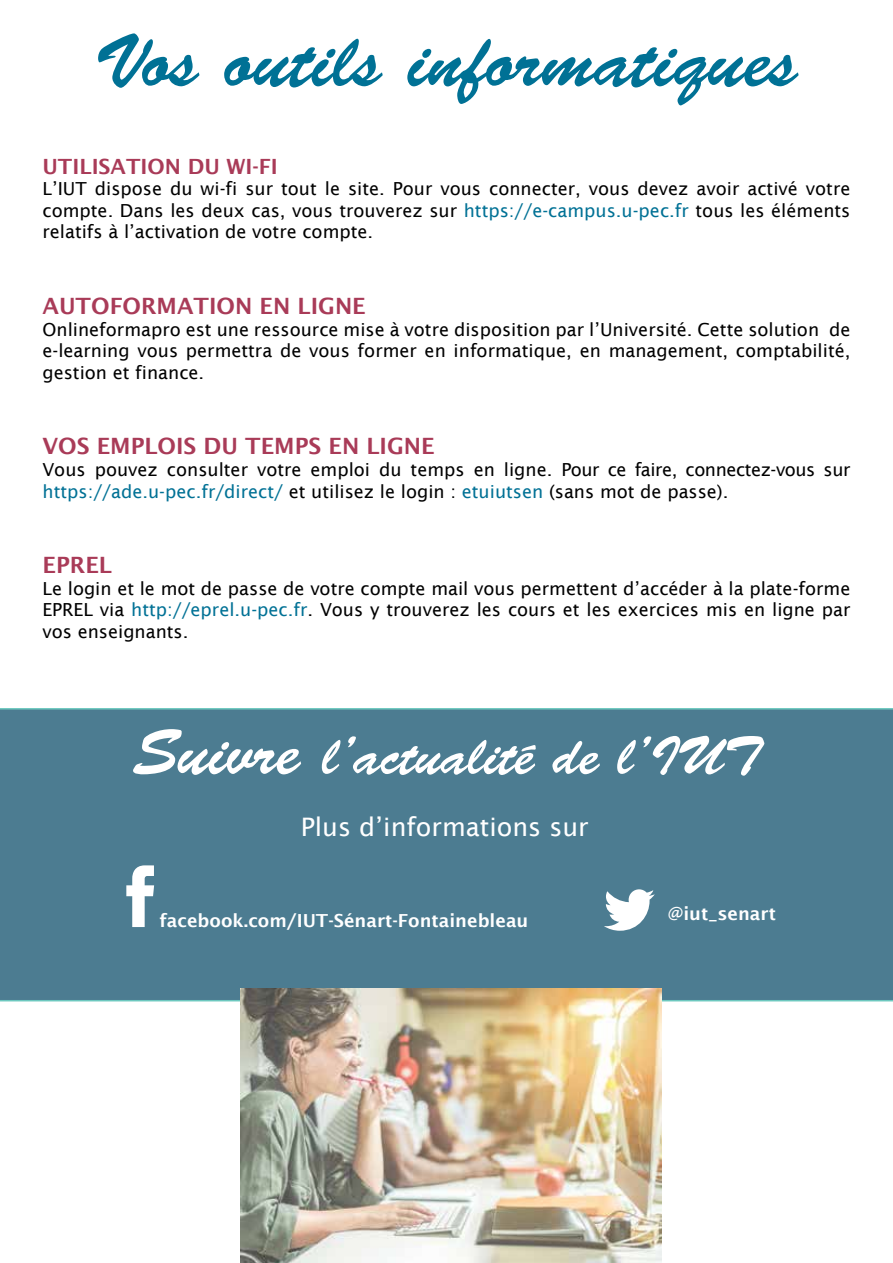
<style>
.page{position:relative;width:893px;height:1263px;background:#fff}
.page>*{position:absolute;margin:0;border:0;box-sizing:border-box;transform-origin:0 0}
.t1{font:75px "Brush Script Std";color:#007195}
.t2{font:54px "Brush Script Std";color:#fff}
.t3{font:25.5px "Lucida Sans";color:#fff}
.t4{font:600 22.5px "Lucida Sans";color:#a93b58}
.t5{font:600 21px "Lucida Sans";color:#a93b58}
.t6{font:18px/21.6px "Lucida Sans";color:#000;text-align:justify}
.t7{font:600 18px "Lucida Sans";color:#fff}
.s1{color:#007195}
.s2{font-size:64.5px}
</style>
<div class="page">
<div style="left:0;top:708px;width:893px;height:293px;background:#4c7c91"></div>
<img style="left:241px;top:989px;width:421px;height:274px">
<svg style="left:126px;top:865px;width:28px;height:62px"></svg>
<svg style="left:604px;top:889px;width:51px;height:42px"></svg>
<h1 class="t1" style="left:94px;top:19px;width:706px">Vos outils informatiques</h1>
<p class="t5" style="left:43px;top:154px;width:237px">UTILISATION DU WI-FI</p>
<p class="t6" style="left:43px;top:178px;width:809px">L’IUT dispose du wi-fi sur tout le site. Pour vous connecter, vous devez avoir activé votre compte. Dans les deux cas, vous trouverez sur <span class="s1">https://e-campus.u-pec.fr</span> tous les éléments relatifs à l’activation de votre compte.</p>
<p class="t4" style="left:43px;top:293px;width:325px">AUTOFORMATION EN LIGNE</p>
<p class="t6" style="left:43px;top:318px;width:809px">Onlineformapro est une ressource mise à votre disposition par l’Université. Cette solution de e-learning vous permettra de vous former en informatique, en management, comptabilité, gestion et finance.</p>
<p class="t4" style="left:43px;top:433px;width:394px">VOS EMPLOIS DU TEMPS EN LIGNE</p>
<p class="t6" style="left:43px;top:459px;width:809px">Vous pouvez consulter votre emploi du temps en ligne. Pour ce faire, connectez-vous sur <span class="s1">https://ade.u-pec.fr/direct/</span> et utilisez le login : <span class="s1">etuiutsen</span> (sans mot de passe).</p>
<p class="t4" style="left:43px;top:552px;width:71px">EPREL</p>
<p class="t6" style="left:43px;top:577px;width:809px">Le login et le mot de passe de votre compte mail vous permettent d’accéder à la plate-forme EPREL via <span class="s1">http://eprel.u-pec.fr</span>. Vous y trouverez les cours et les exercices mis en ligne par vos enseignants.</p>
<h2 class="t2" style="left:133px;top:726px;width:629px"><span class="s2">Suivre</span> l’actualité de l’IUT</h2>
<h3 class="t3" style="left:301px;top:812px;width:289px">Plus d’informations sur</h3>
<p class="t7" style="left:159px;top:910px;width:370px">facebook.com/IUT-Sénart-Fontainebleau</p>
<p class="t7" style="left:668px;top:903px;width:109px">@iut_senart</p>
</div>
